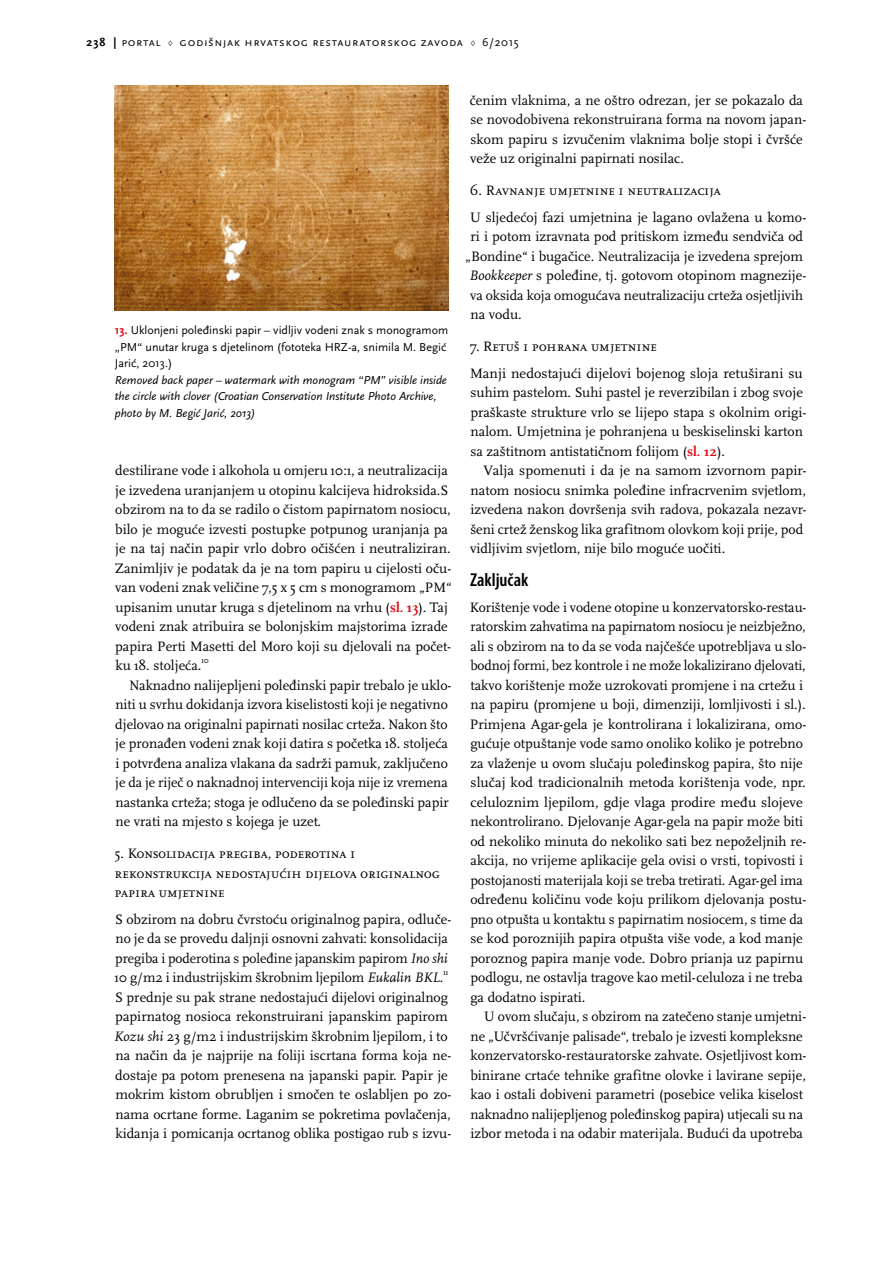
<style>
.page{position:relative;width:893px;height:1263px;background:#fff}
.page>*{position:absolute;margin:0;border:0;box-sizing:border-box;transform-origin:0 0}
.t1{font:600 condensed 18.75px "Myriad Pro";color:#000}
.t2{font:14.25px/19.5px "Scala Pro";color:#000}
.t3{font:14.25px/19.5px "Scala Pro";letter-spacing:-.02em;color:#000}
.t4{font:italic 12px/16.5px "Scala Sans Pro";color:#000}
.t5{font:12px/16.5px "Scala Sans Pro";color:#000}
.t6{font:12px "Scala Sans Pro";letter-spacing:.05em;color:#000}
.t7{font:8.55px "Scala Pro";color:#000}
.s1{font-weight:700}
.s2{font-family:"Scala Pro"}
.s3{font-weight:700;color:#e30613}
.s4{font-style:italic}
</style>
<div class="page">
<img style="left:115px;top:85px;width:334px;height:226px">
<p class="t6" style="left:87px;top:35px;width:434px"><span class="s1">238 |</span> portal <span class="s2">♢</span> Godišnjak Hrvatskog restauratorskog zavoda <span class="s2">♢</span> 6/2015</p>
<p class="t5" style="left:115px;top:322px;width:335px"><span class="s3">13.</span> Uklonjeni poleđinski papir – vidljiv vodeni znak s monogramom „PM“ unutar kruga s djetelinom (fototeka HRZ-a, snimila M. Begić<br>Jarić, 2013.)</p>
<p class="t4" style="left:115px;top:371px;width:334px">Removed back paper – watermark with monogram “PM” visible inside the circle with clover (Croatian Conservation Institute Photo Archive, photo by M. Begić Jarić, 2013)</p>
<p class="t2" style="left:115px;top:461px;width:339px">destilirane vode i alkohola u omjeru 10:1, a neutralizacija je izvedena uranjanjem u otopinu kalcijeva hidroksida.S obzirom na to da se radilo o čistom papirnatom nosiocu, bilo je moguće izvesti postupke potpunog uranjanja pa je na taj način papir vrlo dobro očišćen i neutraliziran.<br>Zanimljiv je podatak da je na tom papiru u cijelosti oču&shy;van vodeni znak veličine 7,5 x 5 cm s monogramom „PM“ upisanim unutar kruga s djetelinom na vrhu (<span class="s3">sl. 13</span>). Taj vodeni znak atribuira se bolonjskim majstorima izrade papira Perti Masetti del Moro koji su djelovali na počet&shy;ku 18. stoljeća.</p>
<p class="t7" style="left:201px;top:655px;width:9px">10</p>
<p class="t2" style="left:115px;top:675px;width:337px;text-indent:14px">Naknadno nalijepljeni poleđinski papir trebalo je uklo&shy;niti u svrhu dokidanja izvora kiselistosti koji je negativno djelovao na originalni papirnati nosilac crteža. Nakon što je pronađen vodeni znak koji datira s početka 18. stoljeća i potvrđena analiza vlakana da sadrži pamuk, zaključeno je da je riječ o naknadnoj intervenciji koja nije iz vremena nastanka crteža; stoga je odlučeno da se poleđinski papir ne vrati na mjesto s kojega je uzet.</p>
<p class="t3" style="left:114px;top:844px;width:327px">5. Konsolidacija pregiba, poderotina i rekonstrukcija nedostajućih dijelova originalnog papira umjetnine</p>
<p class="t2" style="left:115px;top:909px;width:338px">S obzirom na dobru čvrstoću originalnog papira, odluče&shy;no je da se provedu daljnji osnovni zahvati: konsolidacija pregiba i poderotina s poleđine japanskim papirom <span class="s4">Ino shi </span>10 g/m2 i industrijskim škrobnim ljepilom <span class="s4">Eukalin BKL</span>.</p>
<p class="t7" style="left:443px;top:967px;width:6px">11</p>
<p class="t2" style="left:114px;top:987px;width:339px">S prednje su pak strane nedostajući dijelovi originalnog papirnatog nosioca rekonstruirani japanskim papirom <span class="s4">Kozu shi</span> 23 g/m2 i industrijskim škrobnim ljepilom, i to na način da je najprije na foliji iscrtana forma koja ne&shy;dostaje pa potom prenesena na japanski papir. Papir je mokrim kistom obrubljen i smočen te oslabljen po zo&shy;nama ocrtane forme. Laganim se pokretima povlačenja, kidanja i pomicanja ocrtanog oblika postigao rub s izvu-</p>
<p class="t2" style="left:470px;top:90px;width:338px">čenim vlaknima, a ne oštro odrezan, jer se pokazalo da se novodobivena rekonstruirana forma na novom japan&shy;skom papiru s izvučenim vlaknima bolje stopi i čvršće veže uz originalni papirnati nosilac.</p>
<p class="t2" style="left:470px;top:178px;width:338px;line-height:26.2px">6. Ravnanje umjetnine i neutralizacija<br>U sljedećoj fazi umjetnina je lagano ovlažena u komo-</p>
<p class="t2" style="left:471px;top:227px;width:334px">ri i potom izravnata pod pritiskom između sendviča od</p>
<p class="t2" style="left:465px;top:246px;width:339px">„Bondine“ i bugačice. Neutralizacija je izvedena sprejom</p>
<p class="t2" style="left:469px;top:266px;width:339px"><span class="s4">Bookkeeper</span> s poleđine, tj. gotovom otopinom magnezije-</p>
<p class="t2" style="left:470px;top:285px;width:334px">va oksida koja omogućava neutralizaciju crteža osjetljivih</p>
<p class="t2" style="left:471px;top:305px;width:53px">na vodu.</p>
<p class="t2" style="left:470px;top:334px;width:334px;line-height:26.2px">7. Retuš i pohrana umjetnine<br>Manji nedostajući dijelovi bojenog sloja retuširani su</p>
<p class="t2" style="left:470px;top:383px;width:337px">suhim pastelom. Suhi pastel je reverzibilan i zbog svoje praškaste strukture vrlo se lijepo stapa s okolnim origi&shy;nalom. Umjetnina je pohranjena u beskiselinski karton sa zaštitnom antistatičnom folijom (<span class="s3">sl. 12</span>).</p>
<p class="t2" style="left:470px;top:461px;width:338px;text-indent:13px">Valja spomenuti i da je na samom izvornom papir&shy;natom nosiocu snimka poleđine infracrvenim svjetlom, izvedena nakon dovršenja svih radova, pokazala nezavr&shy;šeni crtež ženskog lika grafitnom olovkom koji prije, pod vidljivim svjetlom, nije bilo moguće uočiti.</p>
<h1 class="t1" style="left:470px;top:568px;width:60px">Zaključak</h1>
<p class="t2" style="left:470px;top:597px;width:338px">Korištenje vode i vodene otopine u konzervatorsko-restau&shy;ratorskim zahvatima na papirnatom nosiocu je neizbježno, ali s obzirom na to da se voda najčešće upotrebljava u slo&shy;bodnoj formi, bez kontrole i ne može lokalizirano djelovati, takvo korištenje može uzrokovati promjene i na crtežu i na papiru (promjene u boji, dimenziji, lomljivosti i sl.).<br>Primjena Agar-gela je kontrolirana i lokalizirana, omo&shy;gućuje otpuštanje vode samo onoliko koliko je potrebno za vlaženje u ovom slučaju poleđinskog papira, što nije slučaj kod tradicionalnih metoda korištenja vode, npr. celuloznim ljepilom, gdje vlaga prodire među slojeve nekontrolirano. Djelovanje Agar-gela na papir može biti od nekoliko minuta do nekoliko sati bez nepoželjnih re&shy;akcija, no vrijeme aplikacije gela ovisi o vrsti, topivosti i postojanosti materijala koji se treba tretirati. Agar-gel ima određenu količinu vode koju prilikom djelovanja postu&shy;pno otpušta u kontaktu s papirnatim nosiocem, s time da se kod poroznijih papira otpušta više vode, a kod manje poroznog papira manje vode. Dobro prianja uz papirnu podlogu, ne ostavlja tragove kao metil-celuloza i ne treba ga dodatno ispirati.</p>
<p class="t2" style="left:470px;top:1007px;width:338px;text-indent:14px">U ovom slučaju, s obzirom na zatečeno stanje umjetni&shy;ne „Učvršćivanje palisade“, trebalo je izvesti kompleksne konzervatorsko-restauratorske zahvate. Osjetljivost kom&shy;binirane crtaće tehnike grafitne olovke i lavirane sepije, kao i ostali dobiveni parametri (posebice velika kiselost naknadno nalijepljenog poleđinskog papira) utjecali su na izbor metoda i na odabir materijala. Budući da upotreba</p>
</div>
